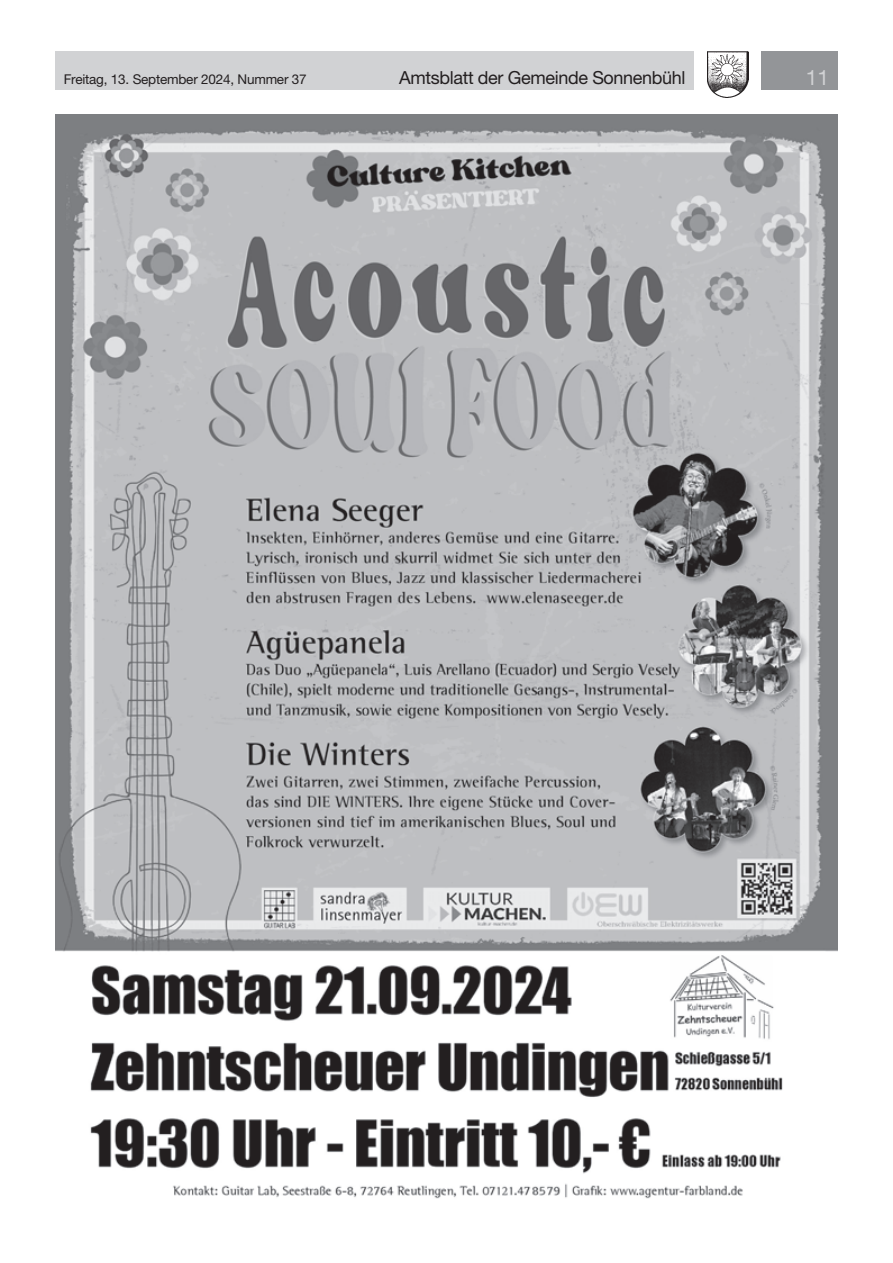
<style>
.page{position:relative;width:893px;height:1263px;background:#fff}
.page>*{position:absolute;margin:0;border:0;box-sizing:border-box;transform-origin:0 0}
.t1{font:21px "Helvetica Neue LT Std";color:#d1d2d4}
.t2{font:18px "Helvetica Neue LT Std";letter-spacing:-.02em;color:#231f20}
.t3{font:13.5px "Helvetica Neue LT Std";letter-spacing:-.015em;color:#231f20}
</style>
<div class="page">
<div style="left:55px;top:51px;width:639px;height:38px;background:#d1d2d4"></div>
<div style="left:761px;top:51px;width:77px;height:38px;background:#939598"></div>
<img style="left:707px;top:51px;width:41px;height:47px">
<img style="left:55px;top:115px;width:783px;height:1084px">
<p class="t3" style="left:64px;top:71px;width:244px">Freitag, 13. September 2024, Nummer 37</p>
<h2 class="t2" style="left:399px;top:67px;width:288px">Amtsblatt der Gemeinde Sonnenbühl</h2>
<h1 class="t1" style="left:806px;top:65px;width:25px">11</h1>
</div>
